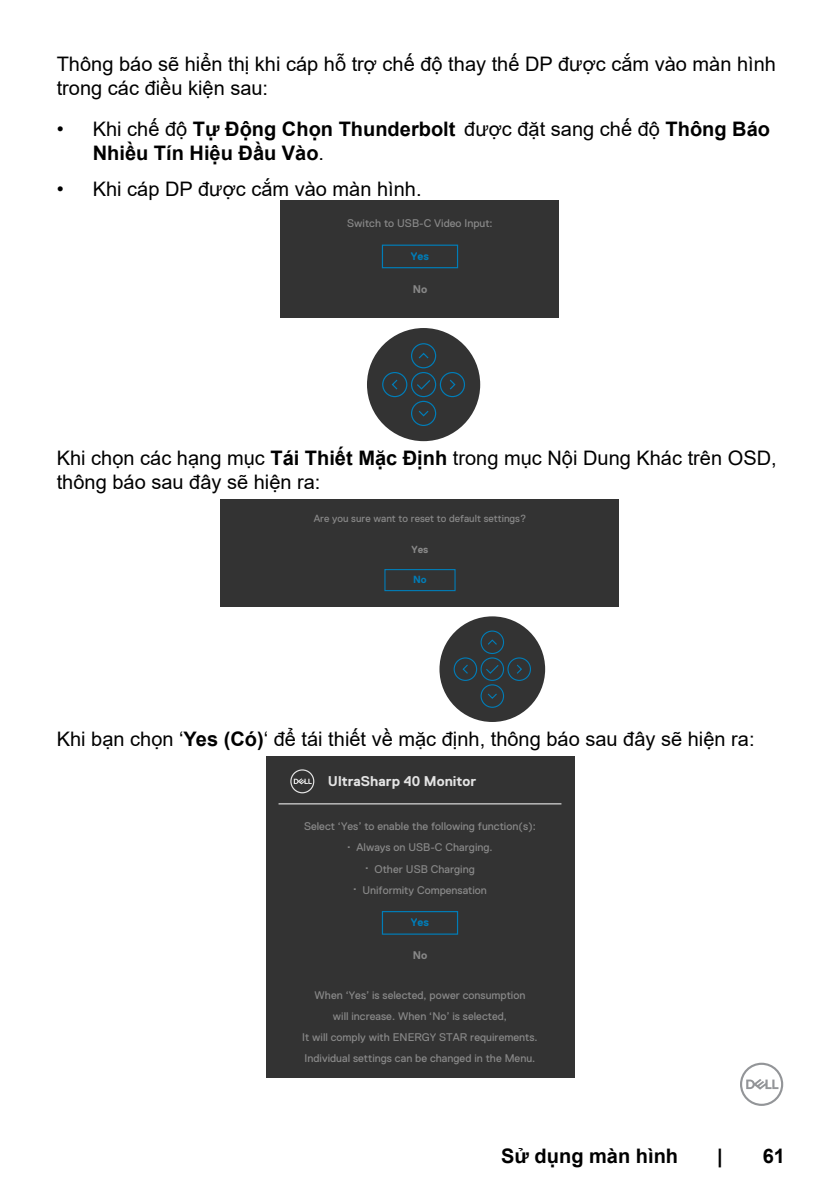
<style>
.page{position:relative;width:840px;height:1191px;background:#fff}
.page>*{position:absolute;margin:0;border:0;box-sizing:border-box;transform-origin:0 0}
.t1{font:20px/24px "Arial";color:#000}
.t2{font:700 20px/24px "Arial";color:#000}
.t3{font:700 14.2px "Dell Replica";color:#e4e4e4}
.t4{font:11.2px/21px "Dell Replica";color:#888;text-align:center}
.t5{font:700 11.2px "Dell Replica";color:#007db8}
.t6{font:700 11.2px "Dell Replica";color:#888}
.t7{font:10.4px "Dell Replica";color:#888}
.t8{font:700 10.4px "Dell Replica";color:#888}
.t9{font:700 10.4px "Dell Replica";color:#007db8}
.s1{font-weight:400}
.s2{font-weight:700}
</style>
<div class="page">
<svg style="left:740px;top:1062px;width:42px;height:44px"></svg>
<div style="left:280px;top:200px;width:279px;height:118px;background:#333"></div>
<div style="left:367px;top:328px;width:113px;height:113px;background:#333;border-radius:50%"></div>
<div style="left:411px;top:372px;width:25px;height:25px;border:1px solid #007db8;border-radius:50%"></div>
<div style="left:411px;top:401px;width:25px;height:25px;border:1px solid #007db8;border-radius:50%"></div>
<div style="left:411px;top:343px;width:25px;height:25px;border:1px solid #007db8;border-radius:50%"></div>
<div style="left:382px;top:372px;width:25px;height:25px;border:1px solid #007db8;border-radius:50%"></div>
<div style="left:439px;top:372px;width:26px;height:25px;border:1px solid #007db8;border-radius:50%"></div>
<svg style="left:418px;top:411px;width:11px;height:6px"></svg>
<svg style="left:418px;top:352px;width:11px;height:7px"></svg>
<svg style="left:450px;top:379px;width:6px;height:11px"></svg>
<svg style="left:391px;top:379px;width:7px;height:11px"></svg>
<svg style="left:417px;top:380px;width:14px;height:10px"></svg>
<div style="left:381px;top:245px;width:77px;height:23px;border:1px solid #007db8"></div>
<div style="left:221px;top:499px;width:397px;height:108px;background:#333"></div>
<div style="left:439px;top:616px;width:106px;height:106px;background:#333;border-radius:50%"></div>
<div style="left:480px;top:657px;width:24px;height:24px;border:1px solid #007db8;border-radius:50%"></div>
<div style="left:480px;top:684px;width:24px;height:24px;border:1px solid #007db8;border-radius:50%"></div>
<div style="left:480px;top:630px;width:24px;height:24px;border:1px solid #007db8;border-radius:50%"></div>
<div style="left:453px;top:657px;width:24px;height:24px;border:1px solid #007db8;border-radius:50%"></div>
<div style="left:507px;top:657px;width:23px;height:24px;border:1px solid #007db8;border-radius:50%"></div>
<svg style="left:488px;top:693px;width:9px;height:6px"></svg>
<svg style="left:488px;top:639px;width:9px;height:6px"></svg>
<svg style="left:517px;top:664px;width:5px;height:10px"></svg>
<svg style="left:462px;top:664px;width:6px;height:10px"></svg>
<svg style="left:486px;top:665px;width:13px;height:9px"></svg>
<div style="left:384px;top:569px;width:71px;height:22px;border:1px solid #007db8"></div>
<div style="left:265px;top:756px;width:309px;height:321px;background:#333"></div>
<hr style="left:278px;top:803px;width:283px;height:1px;background:#fff">
<svg style="left:290px;top:769px;width:24px;height:24px"></svg>
<div style="left:381px;top:911px;width:77px;height:23px;border:1px solid #007db8"></div>
<h1 class="t1" style="left:57px;top:52px;width:720px">Thông báo sẽ hiển thị khi cáp hỗ trợ chế độ thay thế DP được cắm vào màn hình trong các điều kiện sau:</h1>
<h1 class="t2" style="left:93px;top:117px;width:678px;text-indent:-36px"><span class="s1">• Khi chế độ</span> Tự Động Chọn Thunderbolt <span class="s1">được đặt sang chế độ</span> Thông Báo<br>Nhiều Tín Hiệu Đầu Vào<span class="s1">.</span></h1>
<h1 class="t1" style="left:57px;top:176px;width:366px">• Khi cáp DP được cắm vào màn hình.</h1>
<p class="t4" style="left:347px;top:213px;width:147px">Switch to USB-C Video Input:</p>
<p class="t5" style="left:410px;top:250px;width:20px">Yes</p>
<p class="t6" style="left:412px;top:282px;width:16px">No</p>
<h1 class="t1" style="left:57px;top:446px;width:721px">Khi chọn các hạng mục <span class="s2">Tái Thiết Mặc Định</span> trong mục Nội Dung Khác trên OSD, thông báo sau đây sẽ hiện ra:</h1>
<p class="t7" style="left:313px;top:513px;width:214px">Are you sure want to reset to default settings?</p>
<p class="t8" style="left:411px;top:543px;width:18px">Yes</p>
<p class="t9" style="left:413px;top:574px;width:15px">No</p>
<h1 class="t1" style="left:57px;top:727px;width:699px">Khi bạn chọn ‘<span class="s2">Yes (Có)</span>‘ để tái thiết về mặc định, thông báo sau đây sẽ hiện ra:</h1>
<p class="t3" style="left:328px;top:773px;width:150px">UltraSharp 40 Monitor</p>
<p class="t4" style="left:304px;top:816px;width:233px">Select ‘Yes’ to enable the following function(s): <sup>.</sup> Always on USB-C Charging.<br><sup>.</sup> Other USB Charging<br><sup>.</sup> Uniformity Compensation</p>
<p class="t5" style="left:410px;top:916px;width:20px">Yes</p>
<p class="t6" style="left:412px;top:949px;width:16px">No</p>
<p class="t4" style="left:302px;top:984px;width:237px">When ‘Yes’ is selected, power consumption<br>will increase. When ‘No’ is selected,<br>It will comply with ENERGY STAR requirements.<br>Individual settings can be changed in the Menu.</p>
<h1 class="t2" style="left:501px;top:1143px;width:178px">Sử dụng màn hình</h1>
<h1 class="t2" style="left:716px;top:1143px;width:7px">|</h1>
<h1 class="t2" style="left:762px;top:1143px;width:24px">61</h1>
</div>
